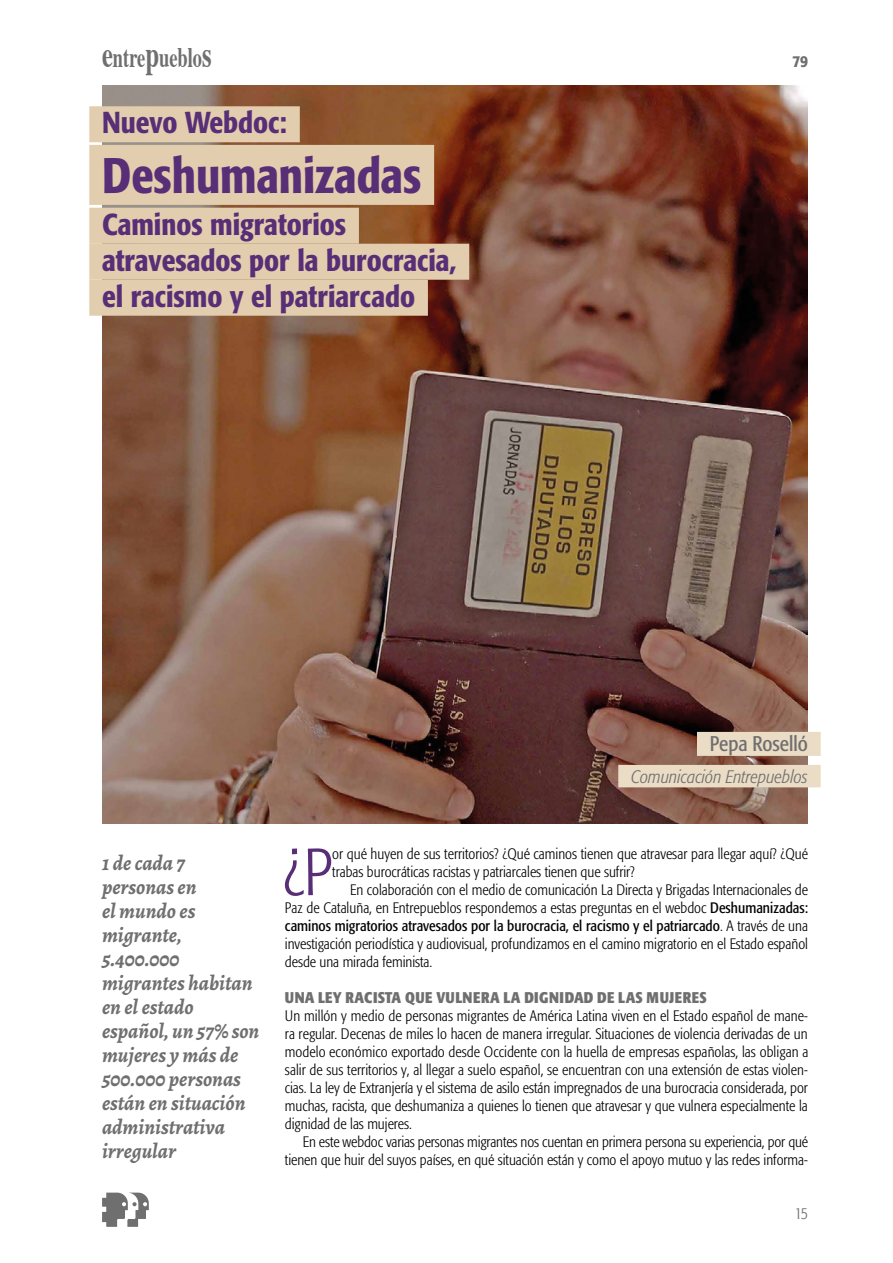
<style>
.page{position:relative;width:893px;height:1263px;background:#fff}
.page>*{position:absolute;margin:0;border:0;box-sizing:border-box;transform-origin:0 0}
.t1{font:300 condensed 65.85px "Formata";color:#582e77}
.t2{font:500 condensed 49.5px "Formata";color:#582e77}
.t3{font:500 condensed 30px/36px "Formata";color:#582e77}
.t4{font:700 28.2px "Times";color:#706f6f;scale:.65 1}
.t5{font:italic 700 21px/24px "Alegreya";color:#706f6f}
.t6{font:condensed 21px "Formata";color:#706f6f}
.t7{font:italic 300 condensed 18px "Formata";color:#706f6f}
.t8{font:300 condensed 16.5px "Formata";color:#706f6f}
.t9{font:500 condensed 16.5px "Formata";color:#706f6f}
.t10{font:700 condensed 15.3px "Formata";letter-spacing:.02em;color:#706f6f}
.t11{font:300 condensed 15px/18px "Formata";color:#000;text-align:justify}
.s1{font-size:37.65px}
.s2{font-weight:400}
</style>
<div class="page">
<svg style="left:102px;top:1192px;width:47px;height:35px"></svg>
<img style="left:102px;top:85px;width:706px;height:738px">
<div style="left:89px;top:106px;width:211px;height:36px;background:#e2ceae"></div>
<div style="left:89px;top:145px;width:345px;height:60px;background:#e2ceae"></div>
<div style="left:89px;top:208px;width:270px;height:36px;background:#e2ceae"></div>
<div style="left:89px;top:244px;width:380px;height:36px;background:#e2ceae"></div>
<div style="left:89px;top:280px;width:339px;height:36px;background:#e2ceae"></div>
<div style="left:697px;top:732px;width:124px;height:24px;background:#eadcc5"></div>
<div style="left:618px;top:765px;width:203px;height:22px;background:#eadcc5"></div>
<h3 class="t4" style="left:102px;top:30px;width:170px"><span class="s1">e</span>ntre<span class="s1">p</span>ueblo<span class="s1">s</span></h3>
<p class="t9" style="left:793px;top:51px;width:17px">79</p>
<h3 class="t3" style="left:102px;top:105px;width:186px">Nuevo Webdoc:</h3>
<h2 class="t2" style="left:102px;top:145px;width:321px">Deshumanizadas</h2>
<h3 class="t3" style="left:102px;top:206px;width:356px">Caminos migratorios atravesados por la burocracia, el racismo y el patriarcado</h3>
<h3 class="t6" style="left:710px;top:731px;width:100px">Pepa Roselló</h3>
<p class="t7" style="left:631px;top:766px;width:178px">Comunicación Entrepueblos</p>
<h3 class="t5" style="left:102px;top:851px;width:159px">1 de cada 7 personas en<br>el mundo es migrante,<br>5.400.000 migrantes habitan en el estado español, un 57% son mujeres y más de<br>500.000 personas están en situación administrativa irregular</h3>
<h1 class="t1" style="left:283px;top:834px;width:51px">¿P</h1>
<p class="t11" style="left:332px;top:845px;width:477px">or qué huyen de sus territorios? ¿Qué caminos tienen que atravesar para llegar aquí? ¿Qué trabas burocráticas racistas y patriarcales tienen que sufrir?</p>
<p class="t11" style="left:285px;top:881px;width:525px;text-indent:65px">En colaboración con el medio de comunicación La Directa y Brigadas Internacionales de Paz de Cataluña, en Entrepueblos respondemos a estas preguntas en el webdoc <span class="s2">Deshumanizadas: caminos migratorios atravesados por la burocracia, el racismo y el patriarcado</span>. A través de una investigación periodística y audiovisual, profundizamos en el camino migratorio en el Estado español desde una mirada feminista.</p>
<p class="t10" style="left:285px;top:988px;width:423px">UNA LEY RACISTA QUE VULNERA LA DIGNIDAD DE LAS MUJERES</p>
<p class="t11" style="left:285px;top:1007px;width:525px">Un millón y medio de personas migrantes de América Latina viven en el Estado español de mane&shy;ra regular. Decenas de miles lo hacen de manera irregular. Situaciones de violencia derivadas de un modelo económico exportado desde Occidente con la huella de empresas españolas, las obligan a salir de sus territorios y, al llegar a suelo español, se encuentran con una extensión de estas violen&shy;cias. La ley de Extranjería y el sistema de asilo están impregnados de una burocracia considerada, por muchas, racista, que deshumaniza a quienes lo tienen que atravesar y que vulnera especialmente la dignidad de las mujeres.</p>
<p class="t11" style="left:285px;top:1133px;width:525px;text-align:right">En este webdoc varias personas migrantes nos cuentan en primera persona su experiencia, por qué tienen que huir del suyos países, en qué situación están y como el apoyo mutuo y las redes informa-</p>
<p class="t8" style="left:795px;top:1204px;width:15px">15</p>
</div>
